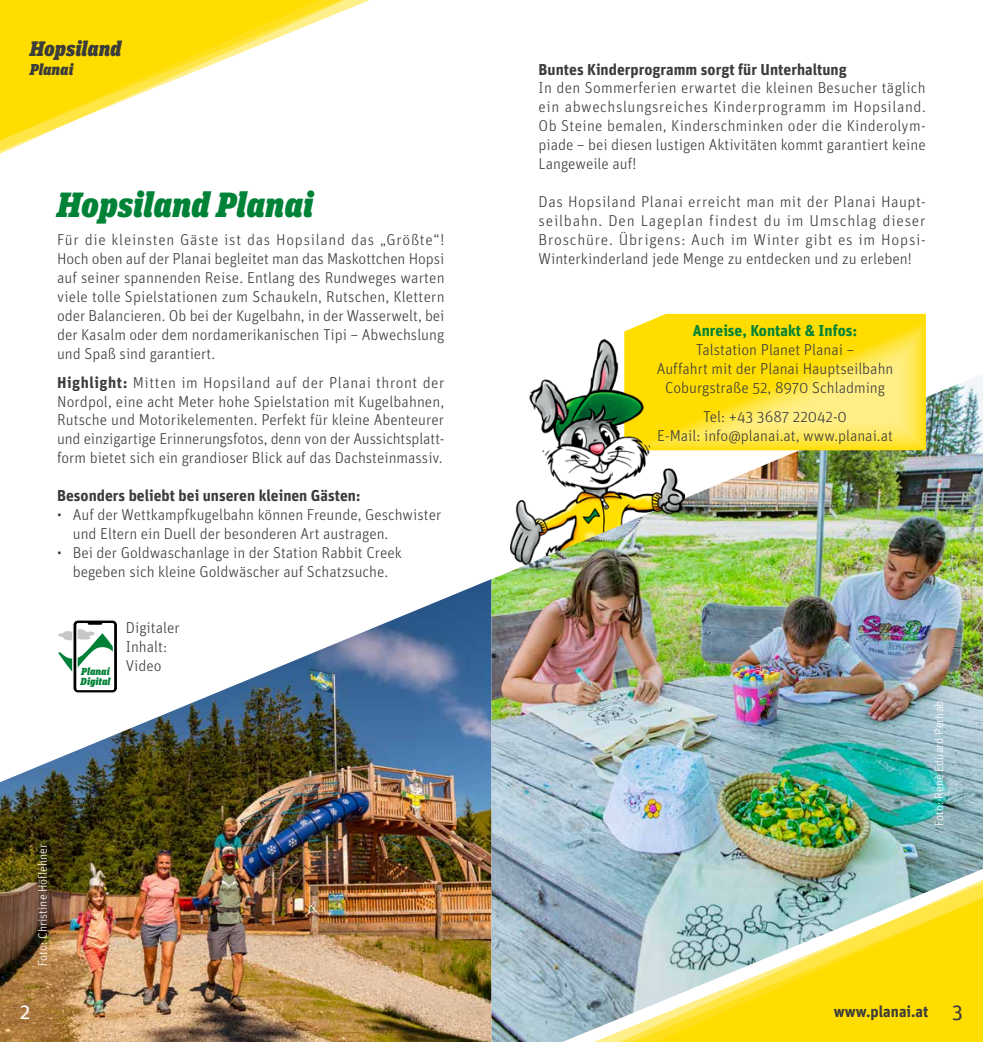
<style>
.page{position:relative;width:983px;height:1042px;background:#fff}
.page>*{position:absolute;margin:0;border:0;box-sizing:border-box;transform-origin:0 0}
.t1{font:italic 900 35px "Unit Slab OT";color:#008237}
.t2{font:italic 900 21px "Unit Slab OT";color:#3c3c3b}
.t3{font:21px "Unit OT";color:#fff}
.t4{font:300 15.75px/18.9px "Unit OT";color:#3c3c3b;text-align:justify}
.t5{font:700 15.75px "Unit OT";color:#3c3c3b}
.t6{font:700 15.75px "Unit OT";color:#008237}
.t7{font:italic 900 15.75px "Unit Slab OT";color:#3c3c3b}
.t8{font:300 12.25px "Unit OT";color:#fff}
.t9{font:italic 900 10.15px/10.5px "Unit Slab OT";color:#008237}
.s1{font-weight:700}
.s2{font-weight:400;font-size:21px}
</style>
<div class="page">
<svg style="left:0;top:0;width:353px;height:154px"></svg>
<img style="left:0;top:579px;width:491px;height:463px">
<img style="left:491px;top:373px;width:491px;height:669px">
<svg style="left:624px;top:314px;width:301px;height:136px;background:#ffe332"></svg>
<img style="left:567px;top:340px;width:117px;height:224px">
<svg style="left:58px;top:619px;width:60px;height:74px"></svg>
<hr style="left:88px;top:622px;width:14px;height:3px;background:#000">
<h2 class="t2" style="left:30px;top:35px;width:93px">Hopsiland</h2>
<p class="t7" style="left:30px;top:59px;width:45px">Planai</p>
<h1 class="t1" style="left:57px;top:182px;width:258px">Hopsiland Planai</h1>
<p class="t4" style="left:57px;top:231px;width:389px">Für die kleinsten Gäste ist das Hopsiland das „Größte“!<br>Hoch oben auf der Planai begleitet man das Maskottchen Hopsi auf seiner spannenden Reise. Entlang des Rundweges warten viele tolle Spielstationen zum Schaukeln, Rutschen, Klettern oder Balancieren. Ob bei der Kugelbahn, in der Wasserwelt, bei der Kasalm oder dem nordamerikanischen Tipi – Abwechslung und Spaß sind garantiert.</p>
<p class="t4" style="left:57px;top:373px;width:389px"><span class="s1">Highlight:</span> Mitten im Hopsiland auf der Planai thront der Nordpol, eine acht Meter hohe Spielstation mit Kugelbahnen, Rutsche und Motorikelementen. Perfekt für kleine Abenteurer und einzigartige Erinnerungsfotos, denn von der Aussichtsplatt&shy;form bietet sich ein grandioser Blick auf das Dachsteinmassiv.</p>
<p class="t5" style="left:57px;top:485px;width:305px">Besonders beliebt bei unseren kleinen Gästen:</p>
<p class="t4" style="left:73px;top:505px;width:370px;text-indent:-16px">• Auf der Wettkampfkugelbahn können Freunde, Geschwister und Eltern ein Duell der besonderen Art austragen.</p>
<p class="t4" style="left:57px;top:543px;width:346px;text-align:center">• Bei der Goldwaschanlage in der Station Rabbit Creek begeben sich kleine Goldwäscher auf Schatzsuche.</p>
<p class="t4" style="left:126px;top:618px;width:55px">Digitaler<br>Inhalt:</p>
<p class="t9" style="left:81px;top:666px;width:82px">Planai <sup>Video<br></sup>Digital</p>
<p class="t8" style="left:35px;top:966px;width:123px;rotate:-90deg">Foto: Christine Höflehner</p>
<h2 class="t3" style="left:20px;top:998px;width:12px">2</h2>
<p class="t5" style="left:538px;top:59px;width:309px">Buntes Kinderprogramm sorgt für Unterhaltung</p>
<p class="t4" style="left:538px;top:79px;width:388px">In den Sommerferien erwartet die kleinen Besucher täglich ein abwechslungsreiches Kinderprogramm im Hopsiland.<br>Ob Steine bemalen, Kinderschminken oder die Kinderolym&shy;piade – bei diesen lustigen Aktivitäten kommt garantiert keine Langeweile auf!</p>
<p class="t4" style="left:538px;top:192px;width:388px">Das Hopsiland Planai erreicht man mit der Planai Haupt&shy;seilbahn. Den Lageplan findest du im Umschlag dieser Broschüre. Übrigens: Auch im Winter gibt es im Hopsi-Winterkinderland jede Menge zu entdecken und zu erleben!</p>
<p class="t6" style="left:692px;top:320px;width:166px">Anreise, Kontakt &amp; Infos:</p>
<p class="t4" style="left:656px;top:340px;width:238px;text-align:center">Talstation Planet Planai –<br>Auffahrt mit der Planai Hauptseilbahn<br>Coburgstraße 52, 8970 Schladming</p>
<p class="t4" style="left:657px;top:407px;width:237px;text-align:center">Tel: +43 3687 22042-0<br>E-Mail: info@planai.at, www.planai.at</p>
<p class="t8" style="left:931px;top:826px;width:127px;rotate:-90deg">Foto: Renè Eduard Perhab</p>
<p class="t5" style="left:833px;top:1001px;width:131px">www.planai.at <span class="s2">3</span></p>
</div>
